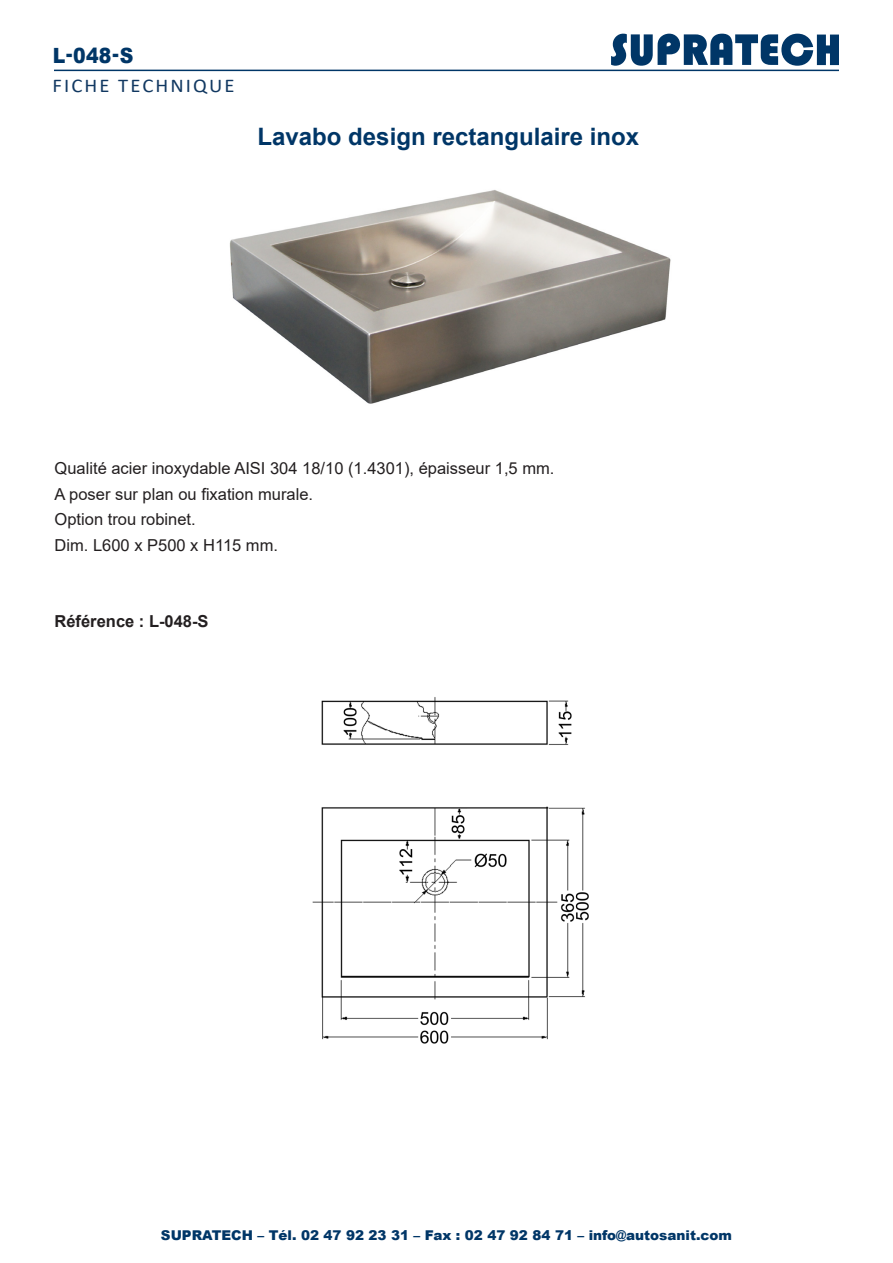
<style>
.page{position:relative;width:893px;height:1263px;background:#fff}
.page>*{position:absolute;margin:0;border:0;box-sizing:border-box;transform-origin:0 0}
.t1{font:700 24px "Arial";color:#003667}
.t2{font:900 21px "Arial";color:#003667;scale:.9 1}
.t3{font:19.5px "Calibri";letter-spacing:.1em;color:#113861;scale:1.06 1}
.t4{font:16.5px "Arial";color:#231f20}
.t5{font:700 16.5px "Arial";color:#231f20}
.t6{font:900 13.5px "Arial";color:#003667}
</style>
<div class="page">
<svg style="left:611px;top:34px;width:228px;height:32px"></svg>
<hr style="left:54px;top:70px;width:785px;height:1px;background:#003667">
<img style="left:230px;top:190px;width:441px;height:214px">
<img style="left:312px;top:697px;width:277px;height:347px">
<p class="t2" style="left:53px;top:40px;width:91px">L-048-S</p>
<p class="t3" style="left:53px;top:72px;width:173px">FICHE TECHNIQUE</p>
<p class="t1" style="left:258px;top:120px;width:383px">Lavabo design rectangulaire inox</p>
<p class="t4" style="left:55px;top:457px;width:501px">Qualité acier inoxydable AISI 304 18/10 (1.4301), épaisseur 1,5 mm.</p>
<p class="t4" style="left:55px;top:482px;width:260px">A poser sur plan ou fixation murale.</p>
<p class="t4" style="left:55px;top:508px;width:143px">Option trou robinet.</p>
<p class="t4" style="left:55px;top:533px;width:225px">Dim. L600 x P500 x H115 mm.</p>
<p class="t5" style="left:55px;top:610px;width:156px">Référence : L-048-S</p>
<p class="t6" style="left:161px;top:1225px;width:572px">SUPRATECH – Tél. 02 47 92 23 31 – Fax : 02 47 92 84 71 – info@autosanit.com</p>
</div>
